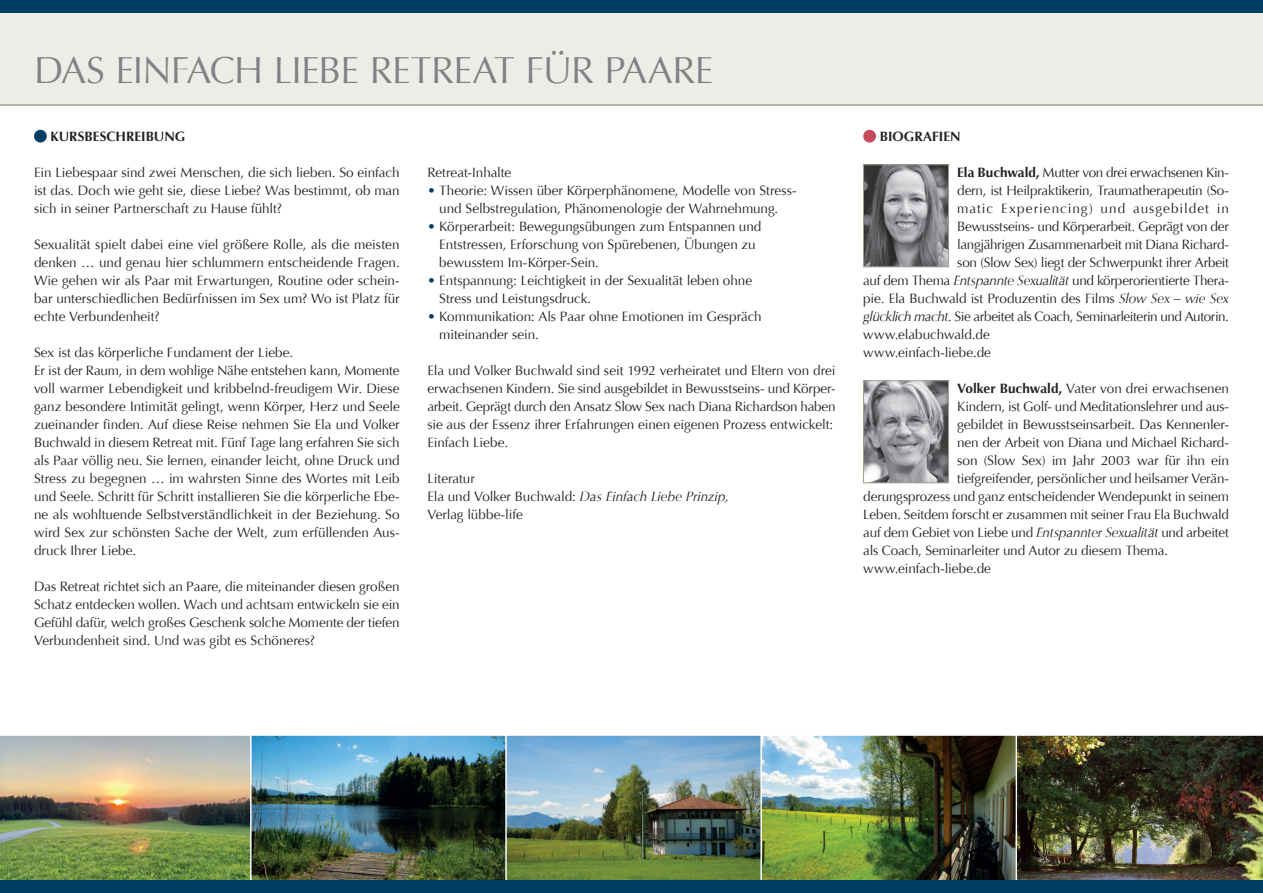
<style>
.page{position:relative;width:1263px;height:893px;background:#fff}
.page>*{position:absolute;margin:0;border:0;box-sizing:border-box;transform-origin:0 0}
.t1{font:37.5px "Optima LT Pro";letter-spacing:-.025em;color:#808285}
.t2{font:13.5px/18px "Optima LT Pro";letter-spacing:-.01em;color:#231f20}
.t3{font:13.5px "Optima LT Pro";letter-spacing:-.035em;color:#231f20}
.t4{font:13.5px "Optima LT Pro";letter-spacing:.075em;color:#231f20}
.t5{font:700 13.5px "Optima LT Pro";letter-spacing:.005em;color:#231f20}
.s1{color:#003e62}
.s2{font-style:italic}
.s3{font-weight:700}
</style>
<div class="page">
<img style="left:0;top:735px;width:251px;height:145px">
<img style="left:253px;top:737px;width:251px;height:143px">
<div style="left:251px;top:735px;width:255px;height:158px;border:1px solid #fff"></div>
<img style="left:508px;top:737px;width:506px;height:143px">
<div style="left:506px;top:735px;width:255px;height:154px;border:1px solid #fff"></div>
<div style="left:761px;top:735px;width:255px;height:154px;border:1px solid #fff"></div>
<img style="left:1017px;top:735px;width:246px;height:145px">
<div style="left:0;top:13px;width:1263px;height:93px;background:#edede8"></div>
<div style="left:0;top:0;width:1263px;height:13px;background:#003e62"></div>
<div style="left:0;top:880px;width:1263px;height:13px;background:#003e62"></div>
<div style="left:34px;top:130px;width:13px;height:13px;background:#003e62;border-radius:50%"></div>
<div style="left:863px;top:130px;width:13px;height:13px;background:#c6495c;border-radius:50%"></div>
<img style="left:865px;top:167px;width:82px;height:98px">
<div style="left:863px;top:165px;width:86px;height:102px;border:1px solid #a3a08c"></div>
<img style="left:865px;top:383px;width:82px;height:98px">
<div style="left:863px;top:381px;width:86px;height:102px;border:1px solid #a3a08c"></div>
<h1 class="t1" style="left:34px;top:46px;width:681px">DAS EINFACH LIEBE RETREAT FÜR PAARE</h1>
<p class="t5" style="left:51px;top:128px;width:136px">KURSBESCHREIBUNG</p>
<p class="t2" style="left:34px;top:164px;width:367px;text-align:justify">Ein Liebespaar sind zwei Menschen, die sich lieben. So einfach ist das. Doch wie geht sie, diese Liebe? Was bestimmt, ob man sich in seiner Partnerschaft zu Hause fühlt?</p>
<p class="t2" style="left:34px;top:236px;width:367px;text-align:justify">Sexualität spielt dabei eine viel größere Rolle, als die meisten denken … und genau hier schlummern entscheidende Fragen.<br>Wie gehen wir als Paar mit Erwartungen, Routine oder schein&shy;bar unterschiedlichen Bedürfnissen im Sex um? Wo ist Platz für echte Verbundenheit?</p>
<p class="t2" style="left:34px;top:344px;width:367px">Sex ist das körperliche Fundament der Liebe.<br>Er ist der Raum, in dem wohlige Nähe entstehen kann, Momente voll warmer Lebendigkeit und kribbelnd-freudigem Wir. Diese ganz besondere Intimität gelingt, wenn Körper, Herz und Seele zueinander finden. Auf diese Reise nehmen Sie Ela und Volker Buchwald in diesem Retreat mit. Fünf Tage lang erfahren Sie sich als Paar völlig neu. Sie lernen, einander leicht, ohne Druck und Stress zu begegnen … im wahrsten Sinne des Wortes mit Leib und Seele. Schritt für Schritt installieren Sie die körperliche Ebe&shy;ne als wohltuende Selbstverständlichkeit in der Beziehung. So wird Sex zur schönsten Sache der Welt, zum erfüllenden Aus&shy;druck Ihrer Liebe.</p>
<p class="t2" style="left:34px;top:577px;width:367px;text-align:justify">Das Retreat richtet sich an Paare, die miteinander diesen großen Schatz entdecken wollen. Wach und achtsam entwickeln sie ein Gefühl dafür, welch großes Geschenk solche Momente der tiefen Verbundenheit sind. Und was gibt es Schöneres?</p>
<p class="t2" style="left:427px;top:164px;width:86px">Retreat-Inhalte</p>
<p class="t2" style="left:427px;top:182px;width:371px;text-align:center"><span class="s1">•</span> Theorie: Wissen über Körperphänomene, Modelle von Stress&shy;und Selbstregulation, Phänomenologie der Wahrnehmung.</p>
<p class="t2" style="left:439px;top:218px;width:323px;text-indent:-12px"><span class="s1">•</span> Körperarbeit: Bewegungsübungen zum Entspannen und<br>Entstressen, Erforschung von Spürebenen, Übungen zu bewusstem Im-Körper-Sein.</p>
<p class="t2" style="left:439px;top:272px;width:314px;text-indent:-12px"><span class="s1">•</span> Entspannung: Leichtigkeit in der Sexualität leben ohne<br>Stress und Leistungsdruck.</p>
<p class="t2" style="left:439px;top:307px;width:324px;text-indent:-12px"><span class="s1">•</span> Kommunikation: Als Paar ohne Emotionen im Gespräch miteinander sein.</p>
<p class="t2" style="left:427px;top:361px;width:410px">Ela und Volker Buchwald sind seit 1992 verheiratet und Eltern von drei erwachsenen Kindern. Sie sind ausgebildet in Bewusstseins- und Körper&shy;arbeit. Geprägt durch den Ansatz Slow Sex nach Diana Richardson haben sie aus der Essenz ihrer Erfahrungen einen eigenen Prozess entwickelt:<br>Einfach Liebe.</p>
<p class="t2" style="left:427px;top:469px;width:303px">Literatur<br>Ela und Volker Buchwald: <span class="s2">Das Einfach Liebe Prinzip,<br></span>Verlag lübbe-life</p>
<p class="t5" style="left:880px;top:128px;width:82px">BIOGRAFIEN</p>
<p class="t2" style="left:957px;top:164px;width:273px"><span class="s3">Ela Buchwald,</span> Mutter von drei erwachsenen Kin-</p>
<p class="t2" style="left:957px;top:182px;width:273px">dern, ist Heilpraktikerin, Traumatherapeutin (So-</p>
<p class="t4" style="left:957px;top:200px;width:273px">matic Experiencing) und ausgebildet in</p>
<p class="t2" style="left:957px;top:218px;width:273px">Bewusstseins- und Körperarbeit. Geprägt von der</p>
<p class="t2" style="left:957px;top:236px;width:273px">langjährigen Zusammenarbeit mit Diana Richard-</p>
<p class="t2" style="left:957px;top:254px;width:273px">son (Slow Sex) liegt der Schwerpunkt ihrer Arbeit</p>
<p class="t2" style="left:863px;top:272px;width:367px">auf dem Thema <span class="s2">Entspannte Sexualität</span> und körperorientierte Thera-</p>
<p class="t2" style="left:863px;top:290px;width:367px">pie. Ela Buchwald ist Produzentin des Films <span class="s2">Slow Sex – wie Sex</span></p>
<p class="t3" style="left:863px;top:308px;width:367px"><span class="s2">glücklich macht.</span> Sie arbeitet als Coach, Seminarleiterin und Autorin.</p>
<p class="t2" style="left:863px;top:325px;width:128px">www.elabuchwald.de</p>
<p class="t2" style="left:863px;top:343px;width:129px">www.einfach-liebe.de</p>
<p class="t2" style="left:957px;top:380px;width:273px"><span class="s3">Volker Buchwald,</span> Vater von drei erwachsenen</p>
<p class="t2" style="left:957px;top:398px;width:273px">Kindern, ist Golf- und Meditationslehrer und aus-</p>
<p class="t2" style="left:957px;top:416px;width:273px">gebildet in Bewusstseinsarbeit. Das Kennenler-</p>
<p class="t2" style="left:957px;top:434px;width:273px">nen der Arbeit von Diana und Michael Richard-</p>
<p class="t2" style="left:957px;top:452px;width:273px">son (Slow Sex) im Jahr 2003 war für ihn ein</p>
<p class="t2" style="left:957px;top:470px;width:273px">tiefgreifender, persönlicher und heilsamer Verän-</p>
<p class="t2" style="left:863px;top:488px;width:367px">derungsprozess und ganz entscheidender Wendepunkt in seinem</p>
<p class="t2" style="left:863px;top:506px;width:367px">Leben. Seitdem forscht er zusammen mit seiner Frau Ela Buchwald</p>
<p class="t2" style="left:863px;top:524px;width:367px">auf dem Gebiet von Liebe und <span class="s2">Entspannter Sexualität</span> und arbeitet</p>
<p class="t2" style="left:863px;top:542px;width:306px">als Coach, Seminarleiter und Autor zu diesem Thema.</p>
<p class="t2" style="left:863px;top:560px;width:129px">www.einfach-liebe.de</p>
</div>
